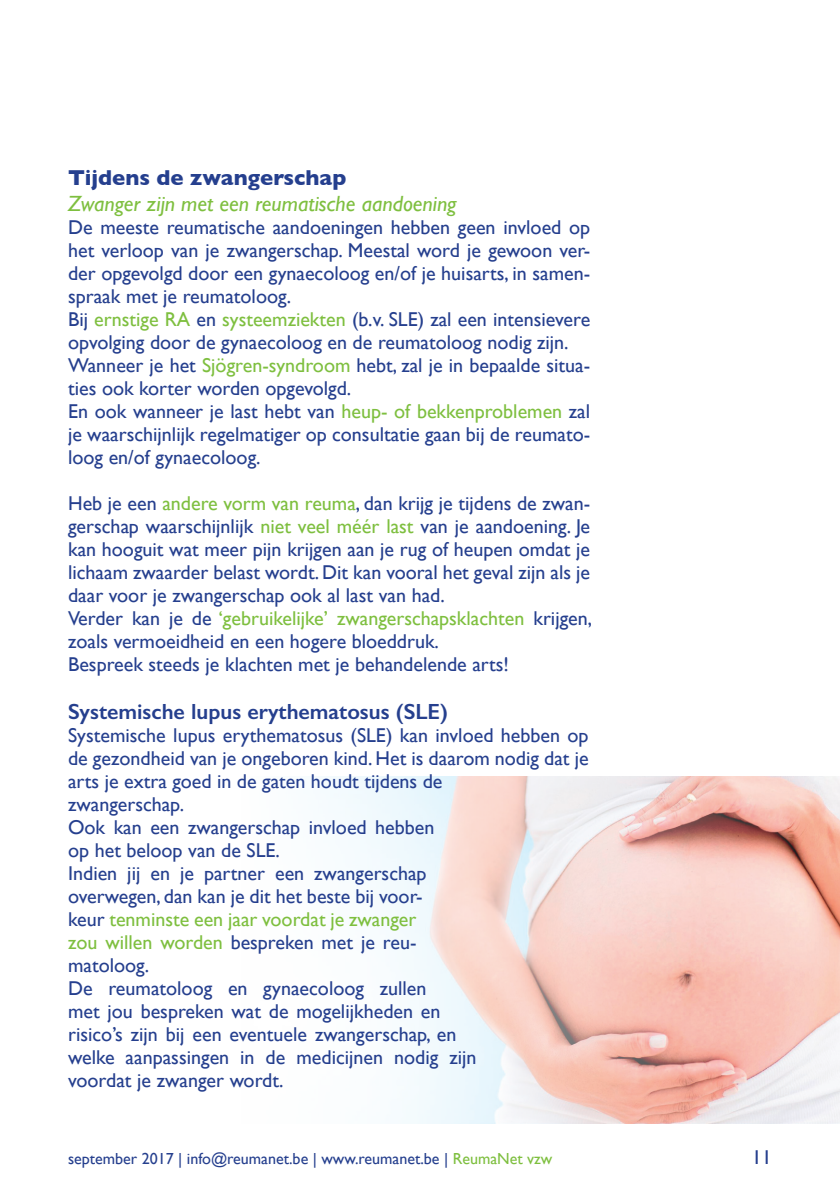
<style>
.page{position:relative;width:840px;height:1191px;background:#fff}
.page>*{position:absolute;margin:0;border:0;box-sizing:border-box;transform-origin:0 0}
.t1{font:italic 22px "Gill Sans";color:#7ebf3f}
.t2{font:600 22px "Gill Sans";color:#253f8e}
.t3{font:700 22px "Gill Sans";color:#253f8e}
.t4{font:20px/23px "Gill Sans";color:#253f8e}
.t5{font:16px "Gill Sans";color:#253f8e}
.s1{color:#7ebf3f}
</style>
<div class="page">
<img style="left:325px;top:776px;width:514px;height:347px">
<p class="t3" style="left:68px;top:160px;width:280px">Tijdens de zwangerschap</p>
<p class="t1" style="left:68px;top:190px;width:390px">Zwanger zijn met een reumatische aandoening</p>
<p class="t4" style="left:68px;top:215px;width:523px">De meeste reumatische aandoeningen hebben geen invloed op het verloop van je zwangerschap. Meestal word je gewoon ver&shy;der opgevolgd door een gynaecoloog en/of je huisarts, in samen&shy;spraak met je reumatoloog.<br>Bij <span class="s1">ernstige RA</span> en <span class="s1">systeemziekten</span> (b.v. SLE) zal een intensievere opvolging door de gynaecoloog en de reumatoloog nodig zijn.<br>Wanneer je het <span class="s1">Sjögren-syndroom</span> hebt, zal je in bepaalde situa&shy;ties ook korter worden opgevolgd.<br>En ook wanneer je last hebt van <span class="s1">heup- of bekkenproblemen</span> zal je waarschijnlijk regelmatiger op consultatie gaan bij de reumato&shy;loog en/of gynaecoloog.</p>
<p class="t4" style="left:68px;top:491px;width:525px">Heb je een <span class="s1">andere vorm van reuma</span>, dan krijg je tijdens de zwan&shy;gerschap waarschijnlijk <span class="s1">niet veel méér last</span> van je aandoening. Je kan hooguit wat meer pijn krijgen aan je rug of heupen omdat je lichaam zwaarder belast wordt. Dit kan vooral het geval zijn als je daar voor je zwangerschap ook al last van had.<br>Verder kan je de <span class="s1">‘gebruikelijke’ zwangerschapsklachten</span> krijgen, zoals vermoeidheid en een hogere bloeddruk.<br>Bespreek steeds je klachten met je behandelende arts!</p>
<p class="t2" style="left:68px;top:698px;width:381px">Systemische lupus erythematosus (SLE)</p>
<p class="t4" style="left:68px;top:723px;width:521px">Systemische lupus erythematosus (SLE) kan invloed hebben op de gezondheid van je ongeboren kind. Het is daarom nodig dat je arts je extra goed in de gaten houdt tijdens de<br>zwangerschap.<br>Ook kan een zwangerschap invloed hebben<br>op het beloop van de SLE.<br>Indien jij en je partner een zwangerschap<br>overwegen, dan kan je dit het beste bij voor-<br>keur <span class="s1">tenminste een jaar voordat je zwanger<br>zou willen worden</span> bespreken met je reu-<br>matoloog.<br>De reumatoloog en gynaecoloog zullen<br>met jou bespreken wat de mogelijkheden en<br>risico’s zijn bij een eventuele zwangerschap, en<br>welke aanpassingen in de medicijnen nodig zijn<br>voordat je zwanger wordt.</p>
<p class="t5" style="left:68px;top:1149px;width:485px">september 2017 | info@reumanet.be | www.reumanet.be | <span class="s1">ReumaNet vzw</span></p>
<p class="t4" style="left:751px;top:1145px;width:21px">11</p>
</div>
